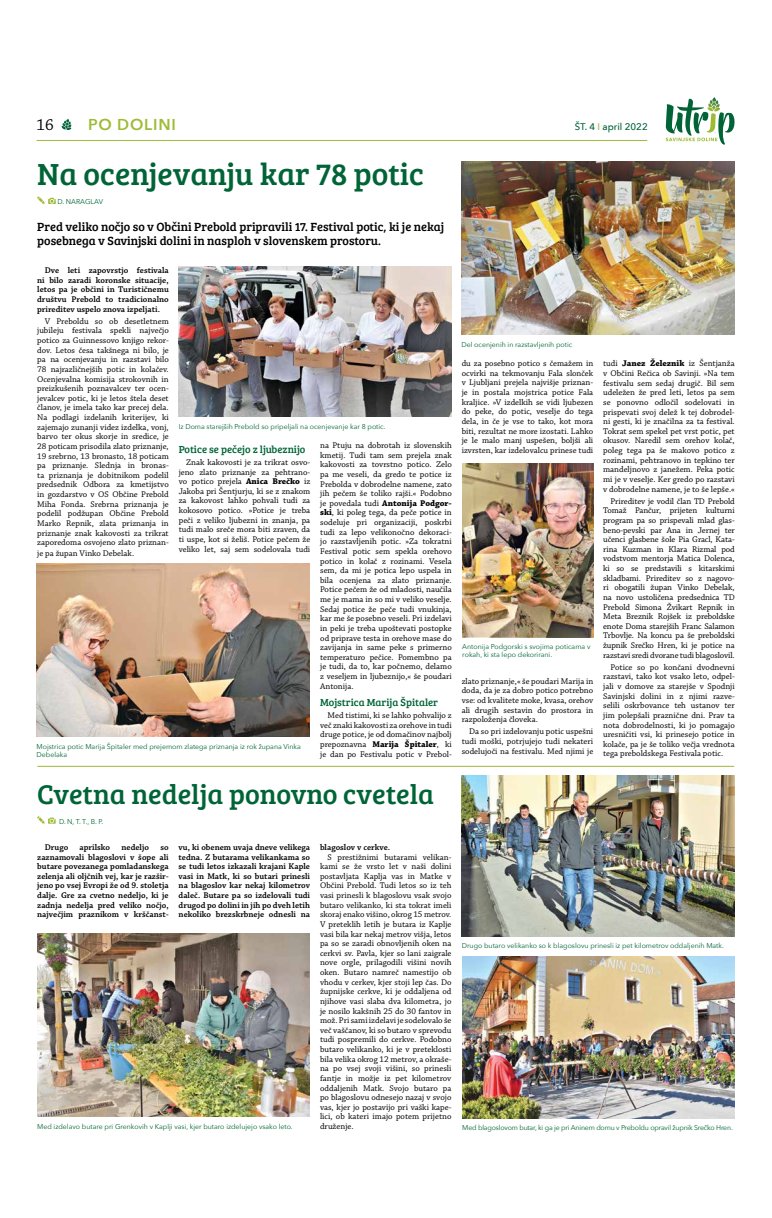
<style>
.page{position:relative;width:772px;height:1218px;background:#fff}
.page>*{position:absolute;margin:0;border:0;box-sizing:border-box;transform-origin:0 0}
.t1{font:31.5px "Bree Serif";color:#006437}
.t2{font:28px "Bree Serif";color:#006437}
.t3{font:16.62px "Chaparral Pro";color:#000}
.t4{font:600 15.75px "Avenir Next";letter-spacing:.05em;color:#9ebb36}
.t5{font:12.25px/14px "Bree Serif";color:#000}
.t6{font:10.5px "Bree Serif";color:#006437}
.t7{font:500 9.62px "Avenir Next";color:#006437}
.t8{font:8.75px/9.6px "Chaparral Pro";color:#000;text-align:justify}
.t9{font:600 8.75px/9.6px "Chaparral Pro";color:#000;text-align:justify}
.t10{font:7px/7.9px "Avenir Next";color:#006437}
.t11{font:7px "Avenir Next";letter-spacing:-.025em;color:#006437}
.s1{color:#9ebb36}
.s2{font-weight:700}
</style>
<div class="page">
<svg style="left:61px;top:119px;width:10px;height:11px"></svg>
<hr style="left:37px;top:140px;width:610px;height:1px;background:#9ebb36">
<svg style="left:665px;top:97px;width:70px;height:48px"></svg>
<svg style="left:37px;top:196px;width:19px;height:8px"></svg>
<img style="left:179px;top:267px;width:272px;height:150px">
<img style="left:461px;top:161px;width:273px;height:174px">
<img style="left:462px;top:463px;width:131px;height:174px">
<img style="left:37px;top:563px;width:272px;height:174px">
<svg style="left:37px;top:816px;width:19px;height:8px"></svg>
<hr style="left:37px;top:766px;width:697px;height:1px;background:#9ebb36">
<img style="left:37px;top:934px;width:272px;height:182px">
<img style="left:461px;top:775px;width:273px;height:161px">
<img style="left:462px;top:957px;width:272px;height:161px">
<h3 class="t3" style="left:37px;top:116px;width:19px">16</h3>
<h3 class="t4" style="left:88px;top:111px;width:89px">PO DOLINI</h3>
<p class="t7" style="left:574px;top:119px;width:74px">ŠT. 4 <span class="s1">I</span> april 2022</p>
<h1 class="t1" style="left:37px;top:151px;width:388px">Na ocenjevanju kar 78 potic</h1>
<p class="t10" style="left:57px;top:197px;width:47px">D. NARAGLAV</p>
<h3 class="t5" style="left:37px;top:219px;width:408px">Pred veliko nočjo so v Občini Prebold pripravili 17. Festival potic, ki je nekaj posebnega v Savinjski dolini in nasploh v slovenskem prostoru.</h3>
<p class="t9" style="left:37px;top:266px;width:133px;text-indent:7px">Dve leti zapovrstjo festivala ni bilo zaradi koronske situacije, letos pa je občini in Turističnemu društvu Prebold to tradicionalno prireditev uspelo znova izpeljati.</p>
<p class="t8" style="left:37px;top:316px;width:133px;text-indent:7px">V Preboldu so ob desetletnem jubileju festivala spekli največjo potico za Guinnessovo knjigo rekor&shy;dov. Letos česa takšnega ni bilo, je pa na ocenjevanju in razstavi bilo 78 najrazličnejših potic in kolačev.<br>Ocenjevalna komisija strokovnih in preizkušenih poznavalcev ter ocen&shy;jevalcev potic, ki je letos štela deset članov, je imela tako kar precej dela.<br>Na podlagi izdelanih kriterijev, ki zajemajo zunanji videz izdelka, vonj, barvo ter okus skorje in sredice, je 28 poticam prisodila zlato priznanje, 19 srebrno, 13 bronasto, 18 poticam pa priznanje. Slednja in bronas&shy;ta priznanja je dobitnikom podelil predsednik Odbora za kmetijstvo in gozdarstvo v OS Občine Prebold Miha Fonda. Srebrna priznanja je podelil podžupan Občine Prebold Marko Repnik, zlata priznanja in priznanje znak kakovosti za trikrat zaporedoma osvojeno zlato priznan-</p>
<p class="t8" style="left:37px;top:548px;width:98px">je pa župan Vinko Debelak.</p>
<p class="t10" style="left:179px;top:422px;width:208px">Iz Doma starejših Prebold so pripeljali na ocenjevanje kar 8 potic.</p>
<p class="t8" style="left:320px;top:441px;width:133px">na Ptuju na dobrotah iz slovenskih kmetij. Tudi tam sem prejela znak kakovosti za tovrstno potico. Zelo pa me veseli, da gredo te potice iz Prebolda v dobrodelne namene, zato jih pečem še toliko rajši.« Podobno je povedala tudi <span class="s2">Antonija Podgor&shy;ski</span>, ki poleg tega, da peče potice in sodeluje pri organizaciji, poskrbi tudi za lepo velikonočno dekoraci&shy;jo razstavljenih potic. »Za tokratni Festival potic sem spekla orehovo potico in kolač z rozinami. Vesela sem, da mi je potica lepo uspela in bila ocenjena za zlato priznanje.<br>Potice pečem že od mladosti, naučila me je mama in so mi v veliko veselje.<br>Sedaj potice že peče tudi vnukinja, kar me še posebno veseli. Pri izdelavi in peki je treba upoštevati postopke od priprave testa in orehove mase do zavijanja in same peke s primerno temperaturo pečice. Pomembno pa je tudi, da to, kar počnemo, delamo z veseljem in ljubeznijo,« še poudari Antonija.</p>
<p class="t6" style="left:320px;top:695px;width:119px">Mojstrica Marija Špitaler</p>
<p class="t8" style="left:320px;top:711px;width:133px;text-indent:7px">Med tistimi, ki se lahko pohvalijo z več znaki kakovosti za orehove in tudi druge potice, je od domačinov najbolj prepoznavna <span class="s2">Marija Špitaler</span>, ki je dan po Festivalu potic v Prebol-</p>
<p class="t6" style="left:179px;top:442px;width:128px">Potice se pečejo z ljubeznijo</p>
<p class="t8" style="left:179px;top:458px;width:133px;text-indent:7px">Znak kakovosti je za trikrat osvo&shy;jeno zlato priznanje za pehtrano&shy;vo potico prejela <span class="s2">Anica Brečko</span> iz Jakoba pri Šentjurju, ki se z znakom za kakovost lahko pohvali tudi za kokosovo potico. »Potice je treba peči z veliko ljubezni in znanja, pa tudi malo sreče mora biti zraven, da ti uspe, kot si želiš. Potice pečem že veliko let, saj sem sodelovala tudi</p>
<p class="t10" style="left:37px;top:742px;width:266px">Mojstrica potic Marija Špitaler med prejemom zlatega priznanja iz rok župana Vinka<br>Debelaka</p>
<h2 class="t2" style="left:37px;top:774px;width:398px">Cvetna nedelja ponovno cvetela</h2>
<p class="t10" style="left:59px;top:817px;width:46px">D. N, T. T., B. P.</p>
<p class="t9" style="left:45px;top:842px;width:25px">Drugo</p>
<p class="t9" style="left:80px;top:842px;width:32px">aprilsko</p>
<p class="t9" style="left:121px;top:842px;width:29px">nedeljo</p>
<p class="t9" style="left:37px;top:842px;width:133px;text-indent:123px">so zaznamovali blagoslovi v šope ali butare povezanega pomladanskega zelenja ali oljčnih vej, kar je razšir&shy;jeno po vsej Evropi že od 9. stoletja dalje. Gre za cvetno nedeljo, ki je zadnja nedelja pred veliko nočjo, največjim praznikom v krščanst-</p>
<p class="t9" style="left:178px;top:842px;width:133px">vu, ki obenem uvaja dneve velikega tedna. Z butarama velikankama so se tudi letos izkazali krajani Kaple vasi in Matk, ki so butari prinesli na blagoslov kar nekaj kilometrov daleč. Butare pa so izdelovali tudi drugod po dolini in jih po dveh letih nekoliko brezskrbneje odnesli na</p>
<p class="t9" style="left:320px;top:842px;width:72px">blagoslov v cerkve.</p>
<p class="t8" style="left:320px;top:852px;width:133px;text-indent:7px">S prestižnimi butarami velikan&shy;kami se že vrsto let v naši dolini postavljata Kaplja vas in Matke v Občini Prebold. Tudi letos so iz teh vasi prinesli k blagoslovu vsak svojo butaro velikanko, ki sta tokrat imeli skoraj enako višino, okrog 15 metrov.<br>V preteklih letih je butara iz Kaplje vasi bila kar nekaj metrov višja, letos pa so se zaradi obnovljenih oken na cerkvi sv. Pavla, kjer so lani zaigrale nove orgle, prilagodili višini novih oken. Butaro namreč namestijo ob vhodu v cerkev, kjer stoji lep čas. Do župnijske cerkve, ki je oddaljena od njihove vasi slaba dva kilometra, jo je nosilo kakšnih 25 do 30 fantov in mož. Pri sami izdelavi je sodelovalo še več vaščanov, ki so butaro v sprevodu tudi pospremili do cerkve. Podobno butaro velikanko, ki je v preteklosti bila velika okrog 12 metrov, a okraše&shy;na po vsej svoji višini, so prinesli fantje in možje iz pet kilometrov oddaljenih Matk. Svojo butaro pa po blagoslovu odnesejo nazaj v svojo vas, kjer jo postavijo pri vaški kape&shy;lici, ob kateri imajo potem prijetno</p>
<p class="t10" style="left:37px;top:1122px;width:257px">Med izdelavo butare pri Grenkovih v Kaplji vasi, kjer butaro izdelujejo vsako leto.</p>
<p class="t8" style="left:320px;top:1122px;width:35px">druženje.</p>
<p class="t10" style="left:461px;top:340px;width:112px">Del ocenjenih in razstavljenih potic</p>
<p class="t8" style="left:461px;top:359px;width:133px">du za posebno potico s čemažem in ocvirki na tekmovanju Fala slonček v Ljubljani prejela najvišje priznan&shy;je in postala mojstrica potice Fala kraljice. »V izdelkih se vidi ljubezen do peke, do potic, veselje do tega dela, in če je vse to tako, kot mora biti, rezultat ne more izostati. Lahko je le malo manj uspešen, boljši ali izvrsten, kar izdelovalcu prinese tudi</p>
<p class="t10" style="left:462px;top:642px;width:130px">Antonija Podgorski s svojima poticama v rokah, ki sta lepo dekorirani.</p>
<p class="t8" style="left:461px;top:677px;width:133px">zlato priznanje,« še poudari Marija in doda, da je za dobro potico potrebno vse: od kvalitete moke, kvasa, orehov ali drugih sestavin do prostora in razpoloženja človeka.</p>
<p class="t8" style="left:461px;top:727px;width:133px;text-indent:7px">Da so pri izdelovanju potic uspešni tudi moški, potrjujejo tudi nekateri sodelujoči na festivalu. Med njimi je</p>
<p class="t8" style="left:603px;top:359px;width:133px">tudi <span class="s2">Janez Železnik</span> iz Šentjanža v Občini Rečica ob Savinji. »Na tem festivalu sem sedaj drugič. Bil sem udeležen že pred leti, letos pa sem se ponovno odločil sodelovati in prispevati svoj delež k tej dobrodel&shy;ni gesti, ki je značilna za ta festival.<br>Tokrat sem spekel pet vrst potic, pet okusov. Naredil sem orehov kolač, poleg tega pa še makovo potico z rozinami, pehtranovo in tepkino ter mandeljnovo z janežem. Peka potic mi je v veselje. Ker gredo po razstavi v dobrodelne namene, je to še lepše.«</p>
<p class="t8" style="left:603px;top:496px;width:133px;text-indent:7px">Prireditev je vodil član TD Prebold Tomaž Pančur, prijeten kulturni program pa so prispevali mlad glas&shy;beno-pevski par Ana in Jernej ter učenci glasbene šole Pia Gracl, Kata&shy;rina Kuzman in Klara Rizmal pod vodstvom mentorja Matica Dolenca, ki so se predstavili s kitarskimi skladbami. Prireditev so z nagovo&shy;ri obogatili župan Vinko Debelak, na novo ustoličena predsednica TD Prebold Simona Žvikart Repnik in Meta Breznik Rojšek iz preboldske enote Doma starejših Franc Salamon Trbovlje. Na koncu pa še preboldski župnik Srečko Hren, ki je potice na razstavi sredi dvorane tudi blagoslovil.</p>
<p class="t8" style="left:603px;top:662px;width:133px;text-indent:7px">Potice so po končani dvodnevni razstavi, tako kot vsako leto, odpel&shy;jali v domove za starejše v Spodnji Savinjski dolini in z njimi razve&shy;selili oskrbovance teh ustanov ter jim polepšali praznične dni. Prav ta nota dobrodelnosti, ki jo pomagajo uresničiti vsi, ki prinesejo potice in kolače, pa je še toliko večja vrednota tega preboldskega Festivala potic.</p>
<p class="t10" style="left:461px;top:942px;width:263px">Drugo butaro velikanko so k blagoslovu prinesli iz pet kilometrov oddaljenih Matk.</p>
<p class="t11" style="left:462px;top:1122px;width:272px">Med blagoslovom butar, ki ga je pri Aninem domu v Preboldu opravil župnik Srečko Hren.</p>
</div>
